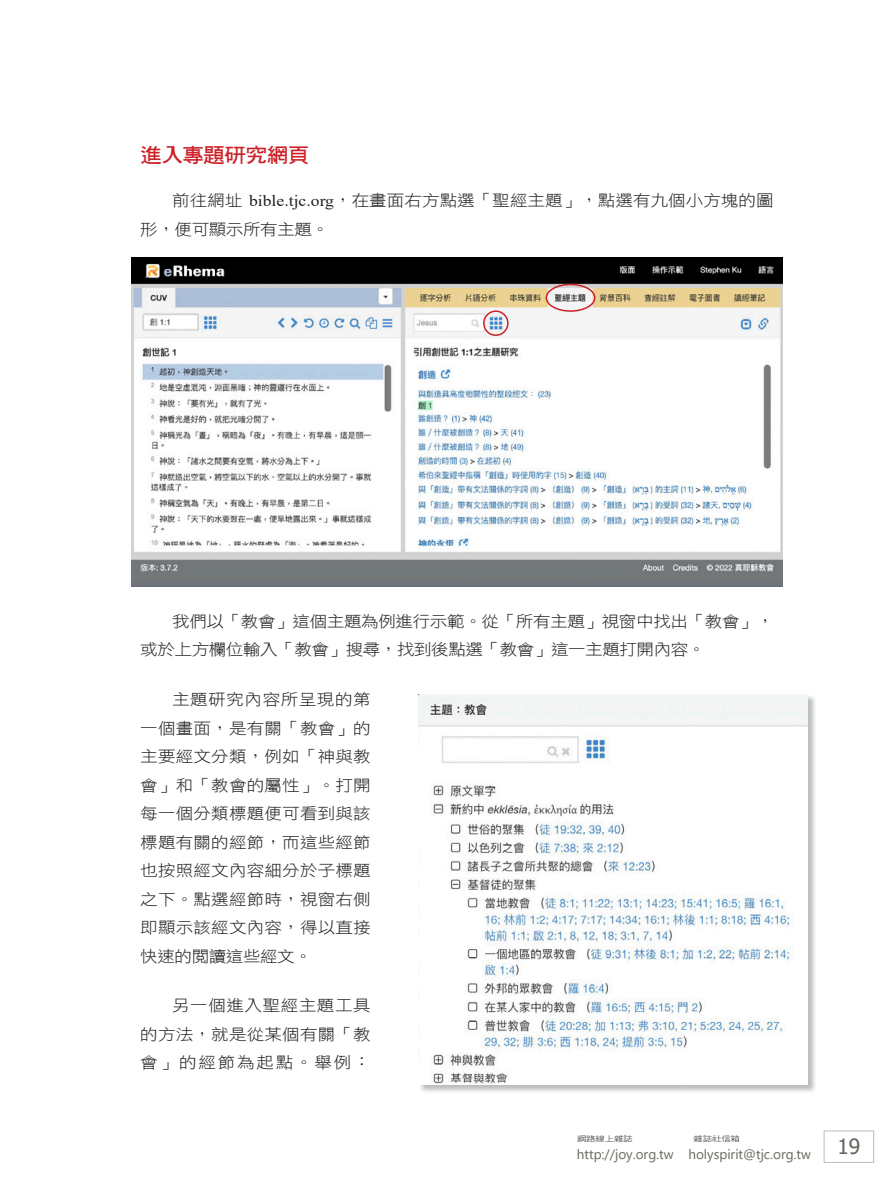
<style>
.page{position:relative;width:893px;height:1191px;background:#fff}
.page>*{position:absolute;margin:0;border:0;box-sizing:border-box;transform-origin:0 0}
.t1{font:21px "Tahoma";color:#67655d}
.大標{font:20.25px "DF Hei W7 WIN BF";letter-spacing:-.035em;color:#cc2128;scale:1.08 1}
.t2{font:15.75px/28.5px "DF Hei W3 WIN BF";color:#231f20;text-align:justify;scale:1.11 1}
.t3{font:15.75px/28.5px "DF Hei W3 WIN BF";letter-spacing:-.025em;color:#231f20;scale:1.11 1}
.t4{font:13.5px "Segoe UI";color:#67655d}
.t5{font:7.5px "DF Hei W5 WIN BF";letter-spacing:-.015em;color:#57585a;scale:1.25 1}
.s1{font-family:"Times New Roman"}
</style>
<div class="page">
<div style="left:824px;top:1130px;width:50px;height:32px;border:1px solid #bcbdc0"></div>
<img style="left:132px;top:257px;width:650px;height:329px">
<div style="left:546px;top:284px;width:49px;height:28px;border:2px solid #cc2128;border-radius:50%"></div>
<div style="left:483px;top:310px;width:26px;height:26px;border:2px solid #cc2128;border-radius:50%"></div>
<div style="left:418px;top:694px;width:399px;height:399px;background:#231f20;opacity:.3"></div>
<img style="left:418px;top:695px;width:390px;height:389px">
<p class="大標" style="left:140px;top:145px;width:158px">進入專題研究網頁</p>
<p class="t2" style="left:140px;top:186px;width:572px;text-indent:32px">前往網址 <span class="s1">bible.tjc.org</span>，在畫面右方點選「聖經主題」，點選有九個小方塊的圖形，便可顯示所有主題。</p>
<p class="t3" style="left:140px;top:607px;width:572px;text-indent:32px">我們以「教會」這個主題為例進行示範。從「所有主題」視窗中找出「教會」，或於上方欄位輸入「教會」搜尋，找到後點選「教會」這一主題打開內容。</p>
<p class="t2" style="left:140px;top:685px;width:209px;text-indent:32px">主題研究內容所呈現的第一個畫面，是有關「教會」的主要經文分類，例如「神與教會」和「教會的屬性」。打開每一個分類標題便可看到與該標題有關的經節，而這些經節也按照經文內容細分於子標題之下。點選經節時，視窗右側即顯示該經文內容，得以直接快速的閱讀這些經文。</p>
<p class="t2" style="left:140px;top:991px;width:209px;text-indent:32px">另一個進入聖經主題工具的方法，就是從某個有關「教會」的經節為起點。舉例：</p>
<p class="t5" style="left:577px;top:1135px;width:46px">網路線上雜誌</p>
<p class="t5" style="left:694px;top:1135px;width:39px">雜誌社信箱</p>
<p class="t4" style="left:577px;top:1141px;width:236px">http://joy.org.tw holyspirit@tjc.org.tw</p>
<h1 class="t1" style="left:837px;top:1132px;width:24px">19</h1>
</div>
